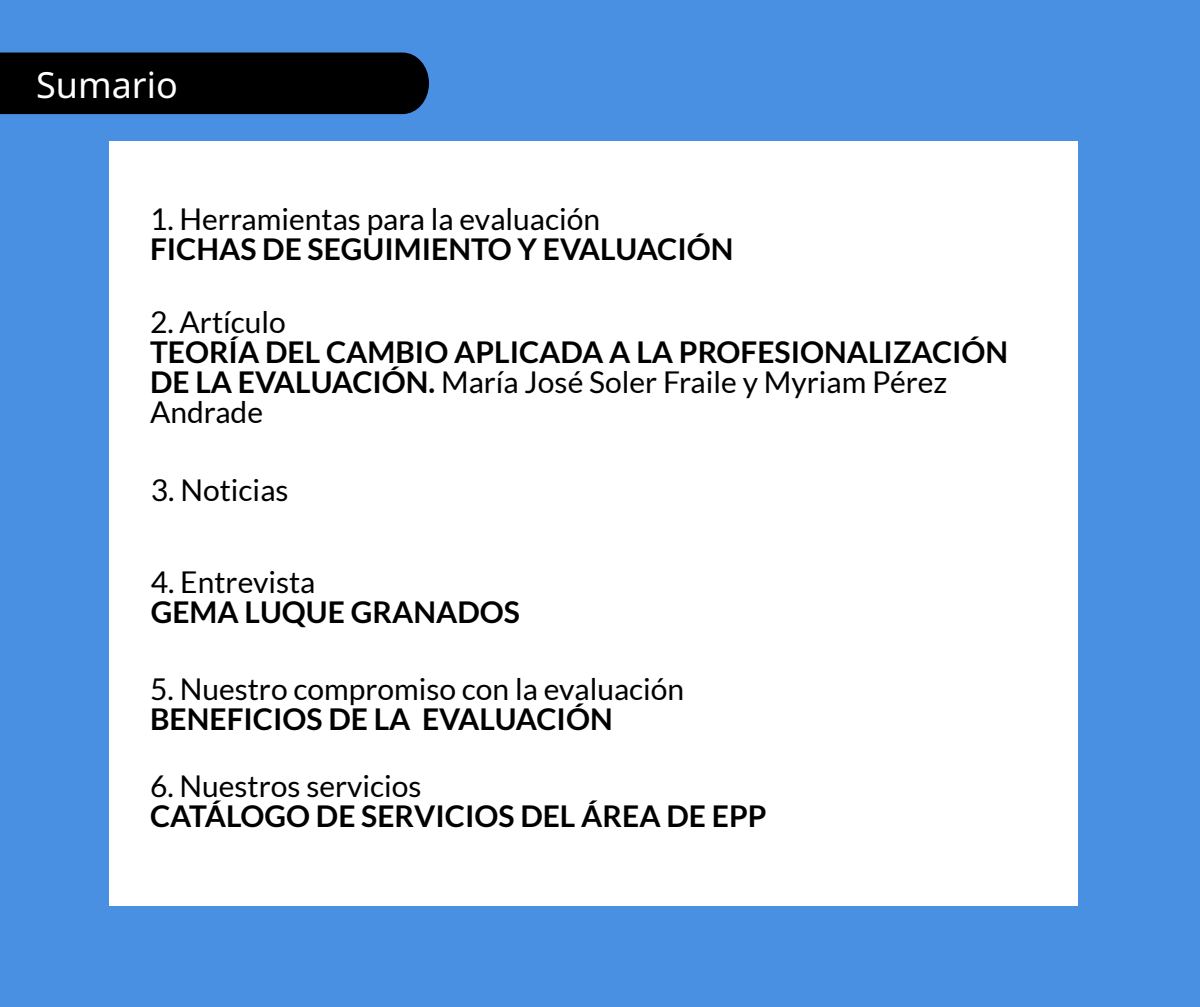
<style>
.page{position:relative;width:1200px;height:1007px;background:#fff}
.page>*{position:absolute;margin:0;border:0;box-sizing:border-box;transform-origin:0 0}
.t1{font:36px "Noto Sans";color:#fff}
.t2{font:700 30px/30px "Lato";color:#000}
.t3{font:30px "Lato";color:#000}
.s1{font-weight:700}
.s2{font-weight:400}
</style>
<div class="page">
<div style="left:0;top:0;width:1200px;height:1006px;background:#4a90e2"></div>
<div style="left:110px;top:141px;width:968px;height:763px;background:#fff"></div>
<div style="left:0;top:52px;width:429px;height:62px;background:#000"></div>
<p class="t1" style="left:36px;top:59px;width:143px">Sumario</p>
<p class="t3" style="left:150px;top:200px;width:452px">1. Herramientas para la evaluación</p>
<p class="t2" style="left:150px;top:233px;width:585px">FICHAS DE SEGUIMIENTO Y EVALUACIÓN</p>
<p class="t3" style="left:150px;top:303px;width:137px">2. Artículo</p>
<p class="t2" style="left:150px;top:336px;width:860px">TEORÍA DEL CAMBIO APLICADA A LA PROFESIONALIZACIÓN</p>
<p class="t3" style="left:150px;top:363px;width:799px"><span class="s1">DE LA EVALUACIÓN.</span> María José Soler Fraile y Myriam Pérez</p>
<p class="t3" style="left:150px;top:393px;width:115px">Andrade</p>
<p class="t3" style="left:151px;top:471px;width:139px">3. Noticias</p>
<p class="t2" style="left:151px;top:566px;width:371px"><span class="s2">4. Entrevista<br></span>GEMA LUQUE GRANADOS</p>
<p class="t3" style="left:150px;top:669px;width:536px">5. Nuestro compromiso con la evaluación</p>
<p class="t2" style="left:150px;top:702px;width:464px">BENEFICIOS DE LA EVALUACIÓN</p>
<p class="t2" style="left:150px;top:770px;width:618px"><span class="s2">6. Nuestros servicios<br></span>CATÁLOGO DE SERVICIOS DEL ÁREA DE EPP</p>
</div>
